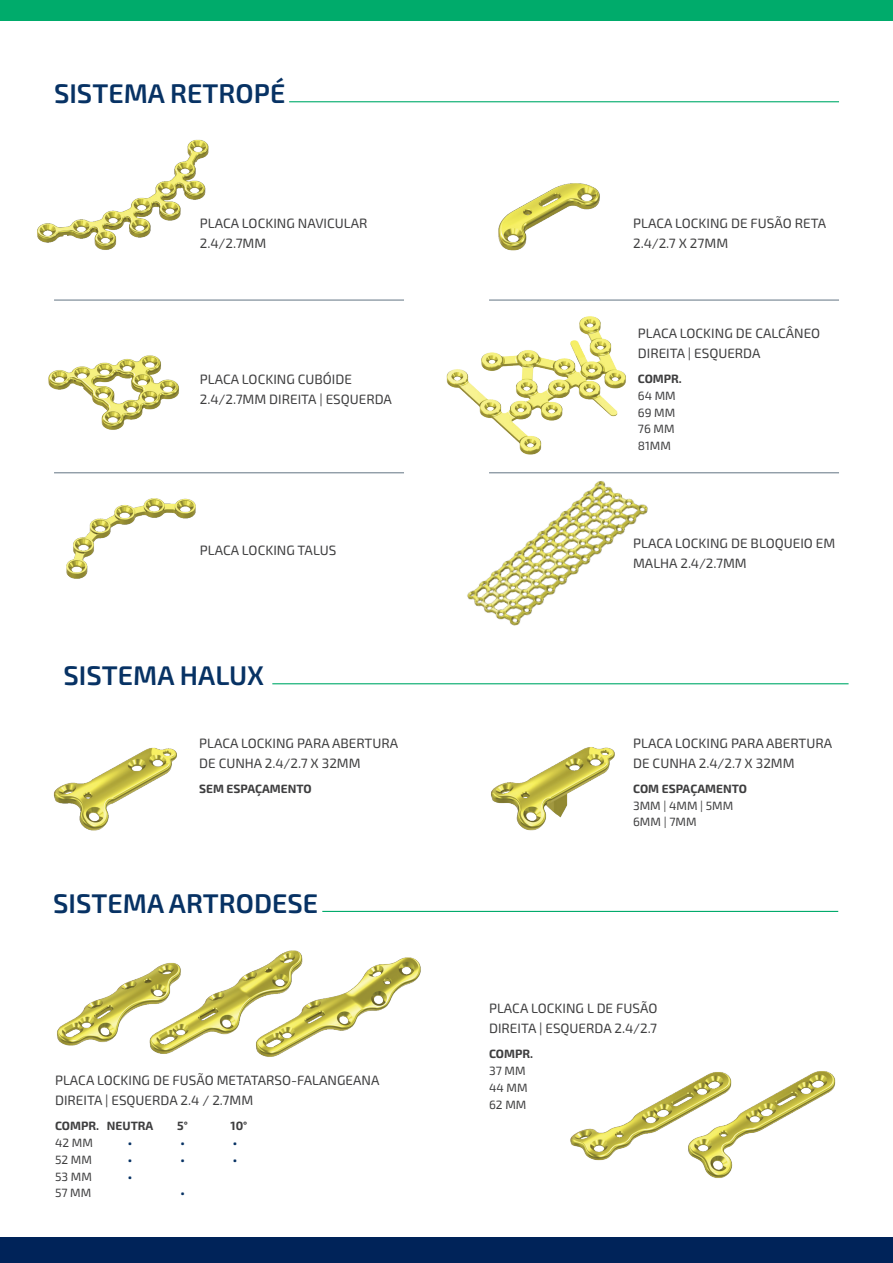
<style>
.page{position:relative;width:893px;height:1263px;background:#fff}
.page>*{position:absolute;margin:0;border:0;box-sizing:border-box;transform-origin:0 0}
.t1{font:600 27px "Exo 2";color:#073264}
.t2{font:13.5px/19.8px "Exo 2";color:#3e3e3f}
.t3{font:12px/16.8px "Exo 2";color:#3e3e3f}
.t4{font:700 12px "Exo 2";color:#3e3e3f}
.t5{font:700 12px "Exo 2";color:#073264}
</style>
<div class="page">
<div style="left:0;top:1237px;width:893px;height:26px;background:#002359"></div>
<div style="left:0;top:0;width:893px;height:20px;background:#00ab6b"></div>
<hr style="left:54px;top:472px;width:350px;height:1px;background:#748491">
<hr style="left:489px;top:472px;width:350px;height:1px;background:#748491">
<hr style="left:54px;top:299px;width:350px;height:2px;background:#748491">
<hr style="left:489px;top:299px;width:350px;height:2px;background:#748491">
<hr style="left:289px;top:101px;width:550px;height:1px;background:#00ab6b">
<hr style="left:322px;top:911px;width:516px;height:1px;background:#00ab6b">
<hr style="left:272px;top:683px;width:577px;height:1px;background:#00ab6b">
<img style="left:57px;top:1000px;width:40px;height:46px">
<img style="left:97px;top:962px;width:113px;height:92px">
<img style="left:210px;top:950px;width:211px;height:107px">
<img style="left:792px;top:1071px;width:44px;height:42px">
<img style="left:570px;top:1072px;width:222px;height:106px">
<img style="left:53px;top:747px;width:124px;height:84px">
<img style="left:491px;top:747px;width:124px;height:84px">
<img style="left:498px;top:183px;width:102px;height:68px">
<img style="left:37px;top:139px;width:172px;height:111px">
<img style="left:48px;top:355px;width:131px;height:75px">
<img style="left:446px;top:316px;width:180px;height:139px">
<img style="left:66px;top:498px;width:130px;height:81px">
<img style="left:467px;top:472px;width:210px;height:154px">
<h1 class="t1" style="left:54px;top:77px;width:233px">SISTEMA RETROPÉ</h1>
<p class="t2" style="left:200px;top:214px;width:169px">PLACA LOCKING NAVICULAR<br>2.4/2.7MM</p>
<p class="t2" style="left:200px;top:369px;width:194px">PLACA LOCKING CUBÓIDE<br>2.4/2.7MM DIREITA | ESQUERDA</p>
<p class="t2" style="left:200px;top:541px;width:138px">PLACA LOCKING TALUS</p>
<h1 class="t1" style="left:64px;top:659px;width:202px">SISTEMA HALUX</h1>
<p class="t2" style="left:199px;top:733px;width:201px">PLACA LOCKING PARA ABERTURA<br>DE CUNHA 2.4/2.7 X 32MM</p>
<p class="t4" style="left:199px;top:781px;width:114px">SEM ESPAÇAMENTO</p>
<h1 class="t1" style="left:53px;top:887px;width:266px">SISTEMA ARTRODESE</h1>
<p class="t2" style="left:55px;top:1071px;width:326px">PLACA LOCKING DE FUSÃO METATARSO-FALANGEANA<br>DIREITA | ESQUERDA 2.4 / 2.7MM</p>
<p class="t4" style="left:55px;top:1119px;width:100px">COMPR. NEUTRA</p>
<p class="t4" style="left:177px;top:1119px;width:12px">5°</p>
<p class="t4" style="left:231px;top:1119px;width:18px">10°</p>
<p class="t3" style="left:55px;top:1134px;width:39px">42 MM</p>
<p class="t5" style="left:128px;top:1135px;width:6px">•</p>
<p class="t5" style="left:180px;top:1135px;width:6px">•</p>
<p class="t5" style="left:233px;top:1135px;width:6px">•</p>
<p class="t3" style="left:55px;top:1151px;width:38px">52 MM</p>
<p class="t5" style="left:128px;top:1152px;width:6px">•</p>
<p class="t5" style="left:180px;top:1152px;width:6px">•</p>
<p class="t5" style="left:233px;top:1152px;width:6px">•</p>
<p class="t3" style="left:55px;top:1168px;width:38px">53 MM</p>
<p class="t5" style="left:128px;top:1169px;width:6px">•</p>
<p class="t3" style="left:55px;top:1185px;width:38px">57 MM</p>
<p class="t5" style="left:180px;top:1186px;width:6px">•</p>
<p class="t2" style="left:633px;top:214px;width:195px">PLACA LOCKING DE FUSÃO RETA<br>2.4/2.7 X 27MM</p>
<p class="t2" style="left:638px;top:324px;width:184px">PLACA LOCKING DE CALCÂNEO<br>DIREITA | ESQUERDA</p>
<p class="t4" style="left:638px;top:372px;width:46px">COMPR.</p>
<p class="t3" style="left:638px;top:387px;width:39px;text-align:justify">64 MM 69 MM 76 MM 81MM</p>
<p class="t2" style="left:633px;top:533px;width:204px">PLACA LOCKING DE BLOQUEIO EM<br>MALHA 2.4/2.7MM</p>
<p class="t2" style="left:633px;top:733px;width:201px">PLACA LOCKING PARA ABERTURA<br>DE CUNHA 2.4/2.7 X 32MM</p>
<p class="t4" style="left:633px;top:781px;width:115px">COM ESPAÇAMENTO</p>
<p class="t3" style="left:633px;top:797px;width:102px">3MM | 4MM | 5MM<br>6MM | 7MM</p>
<p class="t2" style="left:489px;top:999px;width:170px">PLACA LOCKING L DE FUSÃO<br>DIREITA | ESQUERDA 2.4/2.7</p>
<p class="t4" style="left:489px;top:1047px;width:46px">COMPR.</p>
<p class="t3" style="left:489px;top:1063px;width:40px">37 MM<br>44 MM<br>62 MM</p>
</div>
